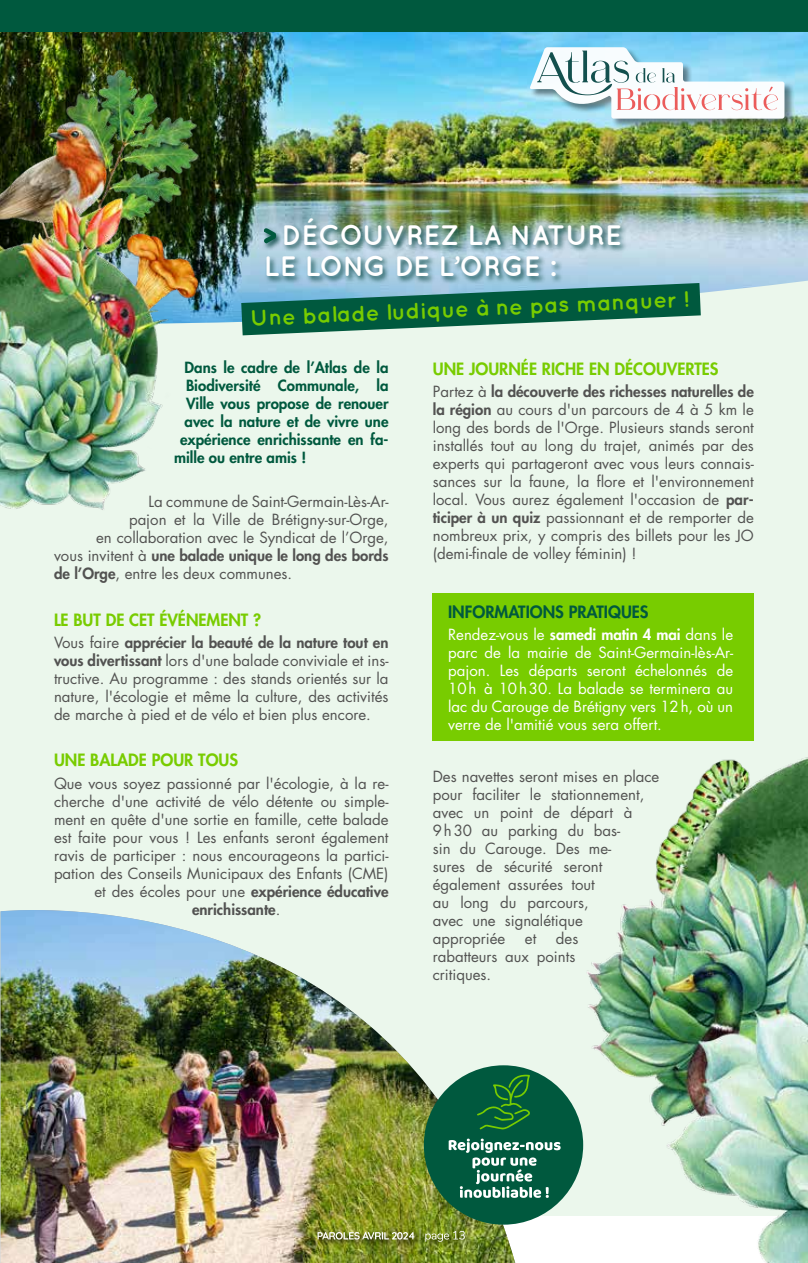
<style>
.page{position:relative;width:808px;height:1263px;background:#fff}
.page>*{position:absolute;margin:0;border:0;box-sizing:border-box;transform-origin:0 0}
.t1{font:700 28.2px/31.2px "Quicksand";color:#fff}
.t2{font:700 22.5px "Quicksand";color:#78cc00}
.t3{font:800 16.5px "Futura Std";color:#78cc00}
.t4{font:800 16.5px "Futura Std";color:#00593e}
.t5{font:15px/18px "Futura Std";color:#525251;text-align:justify}
.t6{font:15px/18px "Futura Std";color:#fff;text-align:justify}
.t7{font:800 15px "Futura Std";color:#00593e}
.t8{font:800 15px "Futura Std";color:#525251}
.s1{font-weight:800}
.s2{font-weight:400}
</style>
<div class="page">
<div style="left:0;top:0;width:808px;height:1216px;background:#ebf7ec"></div>
<img style="left:0;top:82px;width:808px;height:243px">
<svg style="left:0;top:0;width:808px;height:82px;background:#287b77"></svg>
<img style="left:1px;top:910px;width:514px;height:353px">
<img style="left:1px;top:54px;width:224px;height:456px">
<img style="left:537px;top:757px;width:271px;height:506px">
<img style="left:262px;top:216px;width:366px;height:67px">
<svg style="left:264px;top:228px;width:12px;height:15px"></svg>
<div style="left:316px;top:1228px;width:156px;height:21px;background:#000;opacity:.75"></div>
<img style="left:317px;top:1229px;width:148px;height:13px">
<div style="left:424px;top:1065px;width:159px;height:160px;background:#00593e;border-radius:50%"></div>
<svg style="left:449px;top:1138px;width:112px;height:60px"></svg>
<svg style="left:241px;top:283px;width:460px;height:52px"></svg>
<svg style="left:477px;top:1075px;width:53px;height:54px"></svg>
<div style="left:433px;top:593px;width:321px;height:148px;background:#78cc00"></div>
<div style="left:530px;top:47px;width:265px;height:81px;background:#000;opacity:.47"></div>
<svg style="left:530px;top:47px;width:254px;height:72px;background:#c7dee8"></svg>
<h1 class="t1" style="left:264px;top:218px;width:359px;text-indent:17px">DÉCOUVREZ LA NATURE<br>LE LONG DE L’ORGE :</h1>
<h2 class="t2" style="left:249px;top:306px;width:441px;rotate:-3deg">Une balade ludique à ne pas manquer !</h2>
<p class="t3" style="left:433px;top:359px;width:287px">UNE JOURNÉE RICHE EN DÉCOUVERTES</p>
<p class="t5" style="left:433px;top:383px;width:323px">Partez à <span class="s1">la découverte des richesses naturelles de la région</span> au cours d'un parcours de 4 à 5 km le long des bords de l'Orge. Plusieurs stands seront installés tout au long du trajet, animés par des experts qui partageront avec vous leurs connais&shy;sances sur la faune, la flore et l'environnement local. Vous aurez également l'occasion de <span class="s1">par&shy;ticiper à un quiz</span> passionnant et de remporter de nombreux prix, y compris des billets pour les JO (demi-finale de volley féminin) !</p>
<p class="t7" style="left:184px;top:358px;width:206px">Dans le cadre de l’Atlas de la</p>
<p class="t7" style="left:186px;top:376px;width:204px">Biodiversité Communale, la</p>
<p class="t7" style="left:186px;top:394px;width:204px">Ville vous propose de renouer</p>
<p class="t7" style="left:184px;top:412px;width:206px">avec la nature et de vivre une</p>
<p class="t7" style="left:180px;top:430px;width:210px">expérience enrichissante en fa-</p>
<p class="t7" style="left:174px;top:448px;width:134px">mille ou entre amis !</p>
<p class="t5" style="left:148px;top:493px;width:241px">La commune de Saint-Germain-Lès-Ar-</p>
<p class="t5" style="left:129px;top:511px;width:261px">pajon et la Ville de Brétigny-sur-Orge,</p>
<p class="t5" style="left:96px;top:529px;width:294px">en collaboration avec le Syndicat de l’Orge,</p>
<p class="t8" style="left:54px;top:546px;width:336px"><span class="s2">vous invitent à</span> une balade unique le long des bords</p>
<p class="t5" style="left:54px;top:565px;width:240px"><span class="s1">de l’Orge</span>, entre les deux communes.</p>
<p class="t3" style="left:54px;top:609px;width:209px">LE BUT DE CET ÉVÉNEMENT ?</p>
<p class="t5" style="left:54px;top:634px;width:336px">Vous faire <span class="s1">apprécier la beauté de la nature tout en vous divertissant</span> lors d'une balade conviviale et ins&shy;tructive. Au programme : des stands orientés sur la nature, l'écologie et même la culture, des activités de marche à pied et de vélo et bien plus encore.</p>
<p class="t3" style="left:54px;top:750px;width:186px">UNE BALADE POUR TOUS</p>
<p class="t5" style="left:54px;top:774px;width:336px">Que vous soyez passionné par l'écologie, à la re-</p>
<p class="t5" style="left:54px;top:792px;width:336px">cherche d'une activité de vélo détente ou simple-</p>
<p class="t5" style="left:54px;top:810px;width:336px">ment en quête d'une sortie en famille, cette balade</p>
<p class="t5" style="left:54px;top:828px;width:336px">est faite pour vous ! Les enfants seront également</p>
<p class="t5" style="left:54px;top:846px;width:336px">ravis de participer : nous encourageons la partici-</p>
<p class="t5" style="left:54px;top:864px;width:336px">pation des Conseils Municipaux des Enfants (CME)</p>
<p class="t8" style="left:94px;top:881px;width:296px"><span class="s2">et des écoles pour une</span> expérience éducative</p>
<p class="t8" style="left:192px;top:899px;width:90px">enrichissante<span class="s2">.</span></p>
<p class="t4" style="left:448px;top:601px;width:202px">INFORMATIONS PRATIQUES</p>
<p class="t6" style="left:448px;top:626px;width:287px">Rendez-vous le <span class="s1">samedi matin 4 mai</span> dans le parc de la mairie de Saint-Germain-lès-Ar&shy;pajon. Les départs seront échelonnés de 10h à 10h30. La balade se terminera au lac du Carouge de Brétigny vers 12h, où un verre de l'amitié vous sera offert.</p>
<p class="t5" style="left:433px;top:768px;width:228px;text-align:left">Des navettes seront mises en place pour faciliter le stationnement, avec un point de départ à<br>9h30 au parking du bas-<br>sin du Carouge. Des me-<br>sures de sécurité seront également assurées tout<br>au long du parcours,<br>avec une signalétique<br>appropriée</p>
<p class="t5" style="left:433px;top:930px;width:147px;text-align:left;text-indent:123px">des rabatteurs aux points critiques.</p>
<p class="t5" style="left:525px;top:930px;width:13px">et</p>
</div>
